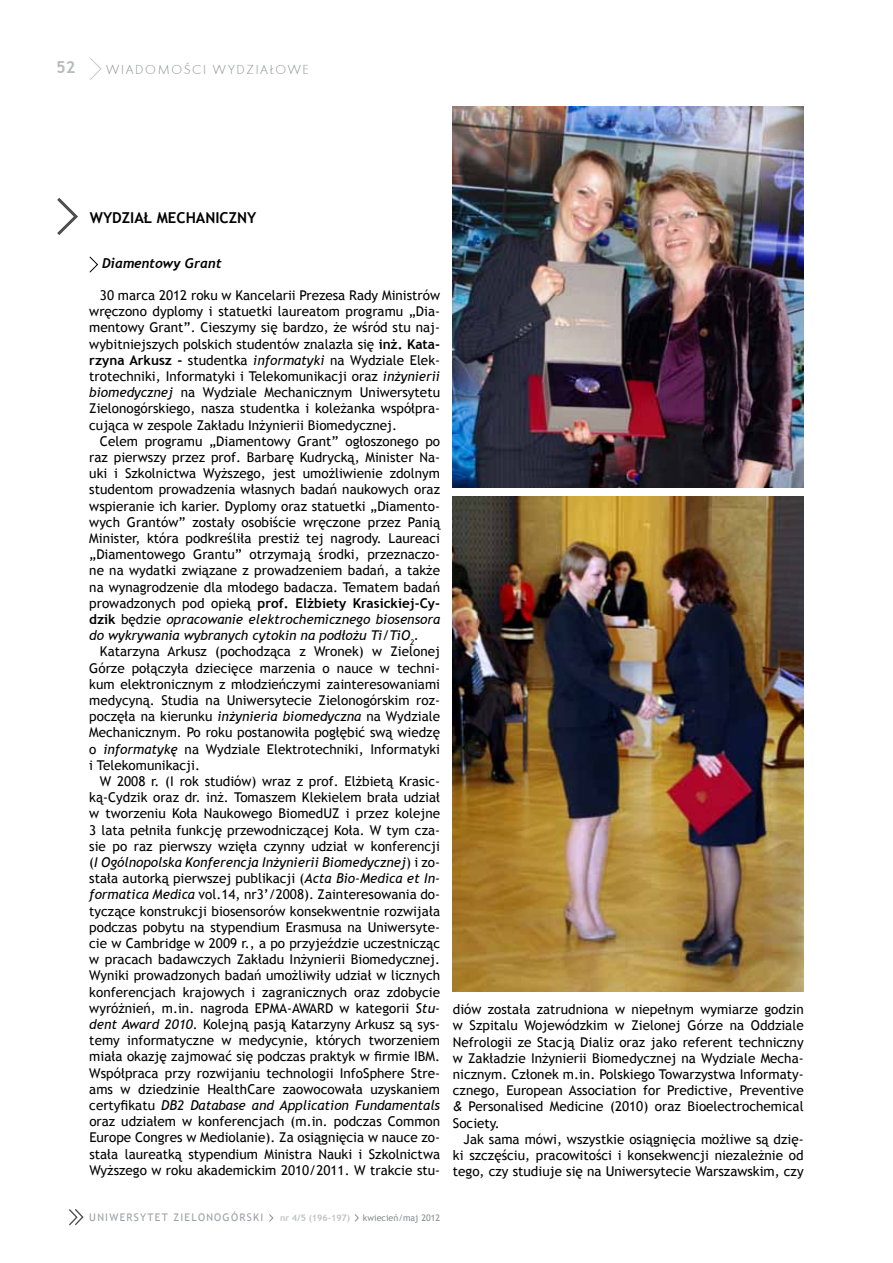
<style>
.page{position:relative;width:893px;height:1263px;background:#fff}
.page>*{position:absolute;margin:0;border:0;box-sizing:border-box;transform-origin:0 0}
.t1{font:700 16.5px "Trebuchet MS";color:#b8babc}
.t2{font:700 15px "Trebuchet MS";color:#000}
.t3{font:13.5px/16.2px "Trebuchet MS";color:#000;text-align:justify}
.t4{font:13.5px "Futura TEE Ligh";letter-spacing:.12em;color:#8a8c8e}
.t5{font:italic 700 13.5px "Trebuchet";color:#000}
.t6{font:10.5px "Trebuchet MS";letter-spacing:.12em;color:#9da0a2}
.t7{font:9px "Trebuchet MS";color:#8a8c8e}
.t8{font:700 9px "Trebuchet MS";color:#c0c2c4}
.s1{font-weight:700}
.s2{font-style:italic}
.s3{font-family:"Arial";font-style:italic}
</style>
<div class="page">
<svg style="left:90px;top:58px;width:12px;height:22px"></svg>
<svg style="left:69px;top:1209px;width:15px;height:17px"></svg>
<svg style="left:269px;top:1214px;width:4px;height:8px"></svg>
<svg style="left:355px;top:1214px;width:4px;height:8px"></svg>
<svg style="left:57px;top:197px;width:21px;height:38px"></svg>
<svg style="left:89px;top:256px;width:9px;height:17px"></svg>
<img style="left:453px;top:106px;width:351px;height:382px">
<img style="left:453px;top:496px;width:351px;height:495px">
<p class="t1" style="left:56px;top:57px;width:21px">52</p>
<p class="t4" style="left:106px;top:61px;width:204px">WIADOMOŚCI WYDZIAŁOWE</p>
<p class="t2" style="left:90px;top:209px;width:168px">wydział mechaniczny</p>
<p class="t5" style="left:102px;top:254px;width:121px">Diamentowy Grant</p>
<p class="t3" style="left:89px;top:287px;width:352px;text-indent:11px">30 marca 2012 roku w Kancelarii Prezesa Rady Ministrów wręczono dyplomy i statuetki laureatom programu „Dia&shy;mentowy Grant”. Cieszymy się bardzo, że wśród stu naj&shy;wybitniejszych polskich studentów znalazła się <span class="s1">inż. Kata&shy;rzyna Arkusz -</span> studentka <span class="s2">informatyki</span> na Wydziale Elek&shy;trotechniki, Informatyki i Telekomunikacji oraz <span class="s2">inżynierii biomedycznej</span> na Wydziale Mechanicznym Uniwersytetu Zielonogórskiego, nasza studentka i koleżanka współpra&shy;cująca w zespole Zakładu Inżynierii Biomedycznej.</p>
<p class="t3" style="left:89px;top:433px;width:352px;text-indent:11px">Celem programu „Diamentowy Grant” ogłoszonego po raz pierwszy przez prof. Barbarę Kudrycką, Minister Na&shy;uki i Szkolnictwa Wyższego, jest umożliwienie zdolnym studentom prowadzenia własnych badań naukowych oraz wspieranie ich karier. Dyplomy oraz statuetki „Diamento&shy;wych Grantów” zostały osobiście wręczone przez Panią Minister, która podkreśliła prestiż tej nagrody. Laureaci „Diamentowego Grantu” otrzymają środki, przeznaczo&shy;ne na wydatki związane z prowadzeniem badań, a także na wynagrodzenie dla młodego badacza. Tematem badań prowadzonych pod opieką <span class="s1">prof. Elżbiety Krasickiej-Cy&shy;dzik</span> będzie <span class="s2">opracowanie elektrochemicznego biosensora do wykrywania wybranych cytokin na podłożu Ti/TiO</span><sub>2</sub><span class="s2">.</span></p>
<p class="t3" style="left:89px;top:644px;width:352px;text-indent:11px">Katarzyna Arkusz (pochodząca z Wronek) w Zielonej Górze połączyła dziecięce marzenia o nauce w techni&shy;kum elektronicznym z młodzieńczymi zainteresowaniami medycyną. Studia na Uniwersytecie Zielonogórskim roz&shy;poczęła na kierunku <span class="s2">inżynieria biomedyczna</span> na Wydziale Mechanicznym. Po roku postanowiła pogłębić swą wiedzę o <span class="s2">informatykę</span> na Wydziale Elektrotechniki, Informatyki i Telekomunikacji.</p>
<p class="t3" style="left:89px;top:773px;width:352px;text-indent:11px">W 2008 r. (I rok studiów) wraz z prof. Elżbietą Krasic&shy;ką-Cydzik oraz dr. inż. Tomaszem Klekielem brała udział w tworzeniu Koła Naukowego BiomedUZ i przez kolejne 3 lata pełniła funkcję przewodniczącej Koła. W tym cza&shy;sie po raz pierwszy wzięła czynny udział w konferencji (<span class="s2">I Ogólnopolska Konferencja Inżynierii Biomedycznej</span>) i zo&shy;stała autorką pierwszej publikacji (<span class="s2">Acta Bio-Medica et In&shy;formatica Medica</span> vol.14, nr3’/2008). Zainteresowania do&shy;tyczące konstrukcji biosensorów konsekwentnie rozwijała podczas pobytu na stypendium Erasmusa na Uniwersyte&shy;cie w Cambridge w 2009 r., a po przyjeździe uczestnicząc w pracach badawczych Zakładu Inżynierii Biomedycznej.<br>Wyniki prowadzonych badań umożliwiły udział w licznych konferencjach krajowych i zagranicznych oraz zdobycie wyróżnień, m.in. nagroda EPMA-AWARD w kategorii <span class="s2">Stu&shy;dent Award 2010</span>. Kolejną pasją Katarzyny Arkusz są sys&shy;temy informatyczne w medycynie, których tworzeniem miała okazję zajmować się podczas praktyk w firmie IBM.<br>Współpraca przy rozwijaniu technologii InfoSphere Stre&shy;ams w dziedzinie HealthCare zaowocowała uzyskaniem certyfikatu <span class="s2">DB2 Database and Application Fundamentals </span>oraz udziałem w konferencjach (m.in. podczas Common Europe Congres w Mediolanie). Za osiągnięcia w nauce zo&shy;stała laureatką stypendium Ministra Nauki i Szkolnictwa Wyższego w roku akademickim 2010/2011. W trakcie stu-</p>
<p class="t3" style="left:453px;top:1001px;width:352px">diów została zatrudniona w niepełnym wymiarze godzin w Szpitalu Wojewódzkim w Zielonej Górze na Oddziale Nefrologii ze Stacją Dializ oraz jako referent techniczny w Zakładzie Inżynierii Biomedycznej na Wydziale Mecha&shy;nicznym. Członek m.in. Polskiego Towarzystwa Informaty&shy;cznego, European Association for Predictive, Preventive <span class="s3">&amp;</span> Personalised Medicine (2010) oraz Bioelectrochemical Society.</p>
<p class="t3" style="left:453px;top:1131px;width:352px;text-indent:11px">Jak sama mówi, wszystkie osiągnięcia możliwe są dzię&shy;ki szczęściu, pracowitości i konsekwencji niezależnie od tego, czy studiuje się na Uniwersytecie Warszawskim, czy</p>
<p class="t6" style="left:89px;top:1211px;width:175px">UNIWERSYTET ZIELONOGÓRSKI</p>
<p class="t8" style="left:280px;top:1212px;width:72px">nr 4/5 (196-197)</p>
<p class="t7" style="left:363px;top:1212px;width:79px">kwiecień/maj 2012</p>
</div>
